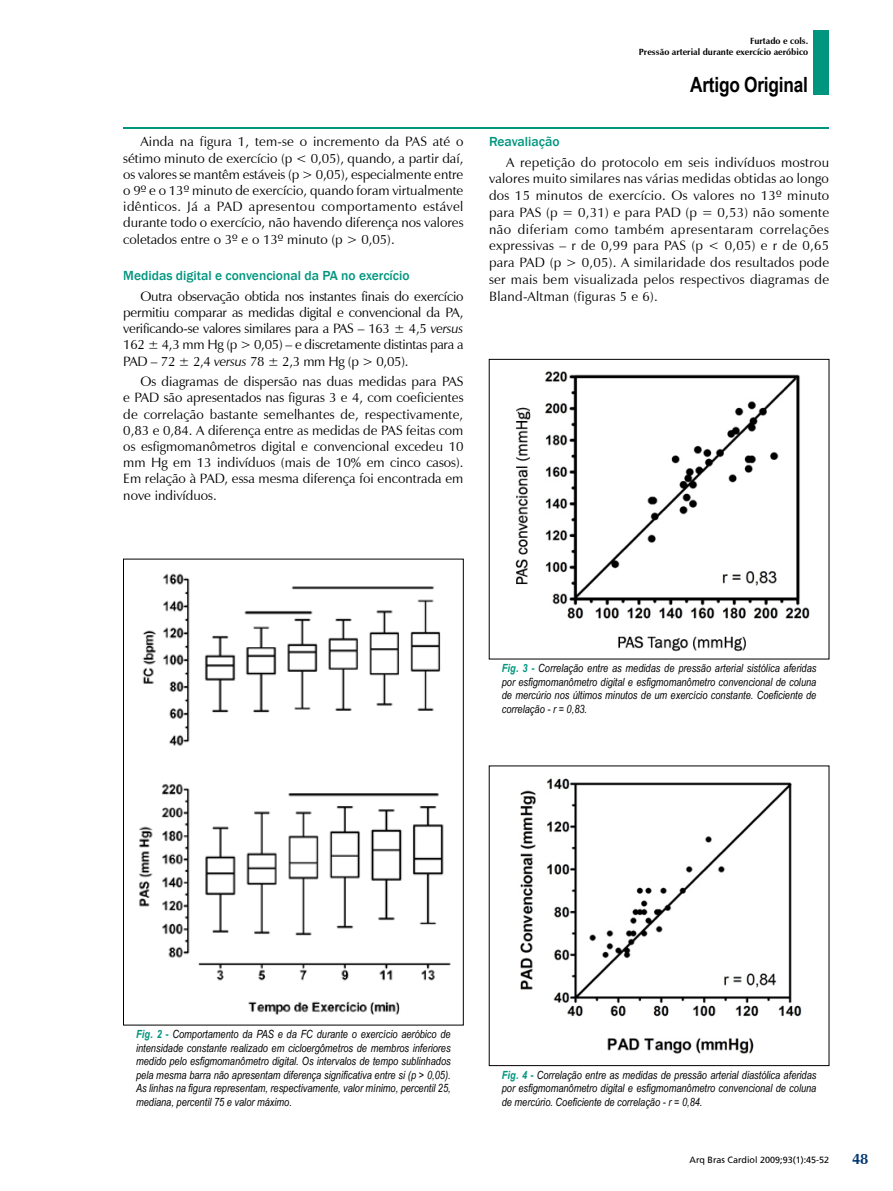
<style>
.page{position:relative;width:893px;height:1191px;background:#fff}
.page>*{position:absolute;margin:0;border:0;box-sizing:border-box;transform-origin:0 0}
.t1{font:700 21px "Arial Narrow";letter-spacing:-.01em;color:#000}
.t2{font:700 15px "Zapf Humanist 601 BT";color:#003772}
.t3{font:13.5px/16.2px "Zapf Humanist 601 BT";color:#000;text-align:justify}
.t4{font:500 13.5px "Franklin Gothic";color:#00957e}
.t5{font:italic 11.25px/13.5px "Arial Narrow";color:#000;text-align:justify}
.t6{font:700 9px/10.8px "Zapf Humanist 601 BT";color:#000;text-align:right}
.t7{font:9px "Frutiger";color:#000}
.s1{font-style:italic}
.s2{font-weight:700;color:#00957e}
</style>
<div class="page">
<hr style="left:123px;top:127px;width:706px;height:1px;background:#00957e">
<div style="left:813px;top:30px;width:16px;height:64px;background:#00957e"></div>
<img style="left:515px;top:371px;width:295px;height:281px">
<img style="left:520px;top:778px;width:282px;height:276px">
<img style="left:139px;top:573px;width:312px;height:442px">
<p class="t3" style="left:123px;top:134px;width:342px;text-indent:17px">Ainda na figura 1, tem-se o incremento da PAS até o sétimo minuto de exercício (p &lt; 0,05), quando, a partir daí, os valores se mantêm estáveis (p &gt; 0,05), especialmente entre o 9º e o 13º minuto de exercício, quando foram virtualmente idênticos. Já a PAD apresentou comportamento estável durante todo o exercício, não havendo diferença nos valores coletados entre o 3º e o 13º minuto (p &gt; 0,05).</p>
<p class="t4" style="left:123px;top:267px;width:288px">Medidas digital e convencional da PA no exercício</p>
<p class="t3" style="left:123px;top:288px;width:342px;text-indent:17px">Outra observação obtida nos instantes finais do exercício permitiu comparar as medidas digital e convencional da PA, verificando-se valores similares para a PAS – 163 ± 4,5 <span class="s1">versus </span>162 ± 4,3 mm Hg (p &gt; 0,05) – e discretamente distintas para a PAD – 72 ± 2,4 <span class="s1">versus</span> 78 ± 2,3 mm Hg (p &gt; 0,05).</p>
<p class="t3" style="left:123px;top:373px;width:342px;text-indent:17px">Os diagramas de dispersão nas duas medidas para PAS e PAD são apresentados nas figuras 3 e 4, com coeficientes de correlação bastante semelhantes de, respectivamente, 0,83 e 0,84. A diferença entre as medidas de PAS feitas com os esfigmomanômetros digital e convencional excedeu 10 mm Hg em 13 indivíduos (mais de 10% em cinco casos).<br>Em relação à PAD, essa mesma diferença foi encontrada em nove indivíduos.</p>
<p class="t6" style="left:639px;top:36px;width:171px">Furtado e cols.<br>Pressão arterial durante exercício aeróbico</p>
<h1 class="t1" style="left:690px;top:69px;width:119px">Artigo Original</h1>
<p class="t4" style="left:489px;top:133px;width:72px">Reavaliação</p>
<p class="t3" style="left:489px;top:153px;width:342px;line-height:16.8px;text-indent:17px">A repetição do protocolo em seis indivíduos mostrou valores muito similares nas várias medidas obtidas ao longo dos 15 minutos de exercício. Os valores no 13º minuto para PAS (p = 0,31) e para PAD (p = 0,53) não somente não diferiam como também apresentaram correlações expressivas – r de 0,99 para PAS (p &lt; 0,05) e r de 0,65 para PAD (p &gt; 0,05). A similaridade dos resultados pode ser mais bem visualizada pelos respectivos diagramas de Bland-Altman (figuras 5 e 6).</p>
<p class="t5" style="left:502px;top:661px;width:316px"><span class="s2">Fig. 3 -</span> Correlação entre as medidas de pressão arterial sistólica aferidas por esfigmomanômetro digital e esfigmomanômetro convencional de coluna de mercúrio nos últimos minutos de um exercício constante. Coeficiente de correlação - r = 0,83.</p>
<p class="t5" style="left:136px;top:1027px;width:316px"><span class="s2">Fig. 2 -</span> Comportamento da PAS e da FC durante o exercício aeróbico de intensidade constante realizado em cicloergômetros de membros inferiores medido pelo esfigmomanômetro digital. Os intervalos de tempo sublinhados pela mesma barra não apresentam diferença significativa entre si (p &gt; 0,05).<br>As linhas na figura representam, respectivamente, valor mínimo, percentil 25, mediana, percentil 75 e valor máximo.</p>
<p class="t5" style="left:502px;top:1068px;width:316px"><span class="s2">Fig. 4 -</span> Correlação entre as medidas de pressão arterial diastólica aferidas por esfigmomanômetro digital e esfigmomanômetro convencional de coluna de mercúrio. Coeficiente de correlação - r = 0,84.</p>
<p class="t7" style="left:690px;top:1154px;width:141px">Arq Bras Cardiol 2009;93(1):45-52</p>
<p class="t2" style="left:852px;top:1149px;width:18px">48</p>
</div>
